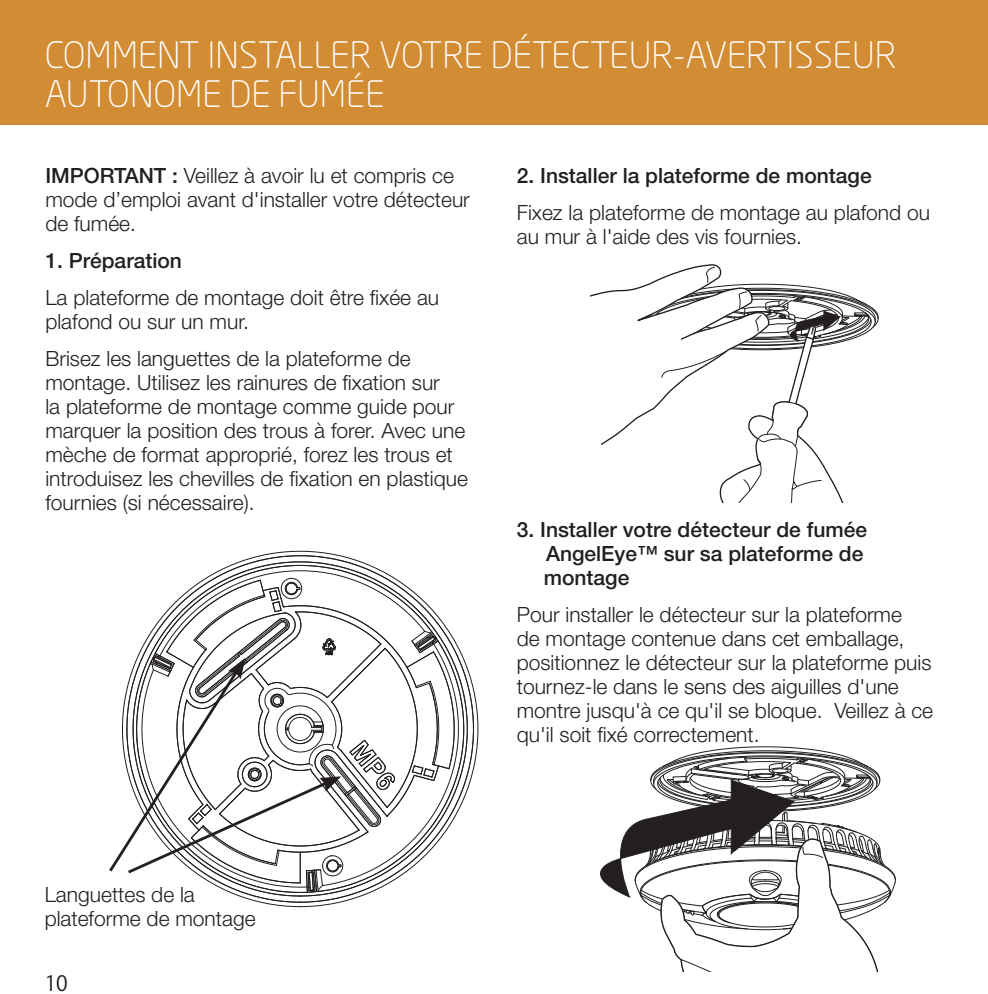
<style>
.page{position:relative;width:988px;height:994px;background:#fff}
.page>*{position:absolute;margin:0;border:0;box-sizing:border-box;transform-origin:0 0}
.t1{font:300 36px/39px "Neo Sans Std";color:#fff}
.t2{font:300 21px/24px "Helvetica Neue";color:#231f20}
.t3{font:500 21px/24px "Helvetica Neue";color:#231f20}
.t4{font:21px "Koz Go Pro Regular 90 msp RKSJ H";color:#231f20}
.s1{font-weight:500}
</style>
<div class="page">
<svg style="left:590px;top:264px;width:288px;height:239px"></svg>
<svg style="left:230px;top:550px;width:248px;height:357px"></svg>
<svg style="left:109px;top:565px;width:355px;height:328px"></svg>
<div style="left:0;top:0;width:988px;height:124px;background:#d28c33"></div>
<svg style="left:600px;top:746px;width:296px;height:226px"></svg>
<h1 class="t1" style="left:45px;top:36px;width:853px">COMMENT INSTALLER VOTRE DÉTECTEUR-AVERTISSEUR<br>AUTONOME DE FUMÉE</h1>
<p class="t2" style="left:45px;top:166px;width:426px"><span class="s1">IMPORTANT :</span> Veillez à avoir lu et compris ce mode d’emploi avant d'installer votre détecteur de fumée.</p>
<p class="t3" style="left:45px;top:251px;width:138px">1. Préparation</p>
<p class="t2" style="left:45px;top:287px;width:395px">La plateforme de montage doit être fixée au plafond ou sur un mur.</p>
<p class="t2" style="left:45px;top:348px;width:424px">Brisez les languettes de la plateforme de montage. Utilisez les rainures de fixation sur<br>la plateforme de montage comme guide pour marquer la position des trous à forer. Avec une mèche de format approprié, forez les trous et introduisez les chevilles de fixation en plastique fournies (si nécessaire).</p>
<p class="t3" style="left:517px;top:166px;width:356px">2. Installer la plateforme de montage</p>
<p class="t2" style="left:517px;top:203px;width:415px">Fixez la plateforme de montage au plafond ou au mur à l'aide des vis fournies.</p>
<p class="t3" style="left:544px;top:520px;width:325px;text-indent:-27px">3. Installer votre détecteur de fumée<br>AngelEye™ sur sa plateforme de montage</p>
<p class="t2" style="left:517px;top:604px;width:418px">Pour installer le détecteur sur la plateforme<br>de montage contenue dans cet emballage, positionnez le détecteur sur la plateforme puis tournez-le dans le sens des aiguilles d'une montre jusqu'à ce qu'il se bloque. Veillez à ce qu'il soit fixé correctement.</p>
<p class="t2" style="left:45px;top:884px;width:212px">Languettes de la plateforme de montage</p>
<p class="t4" style="left:45px;top:975px;width:25px">10</p>
</div>
